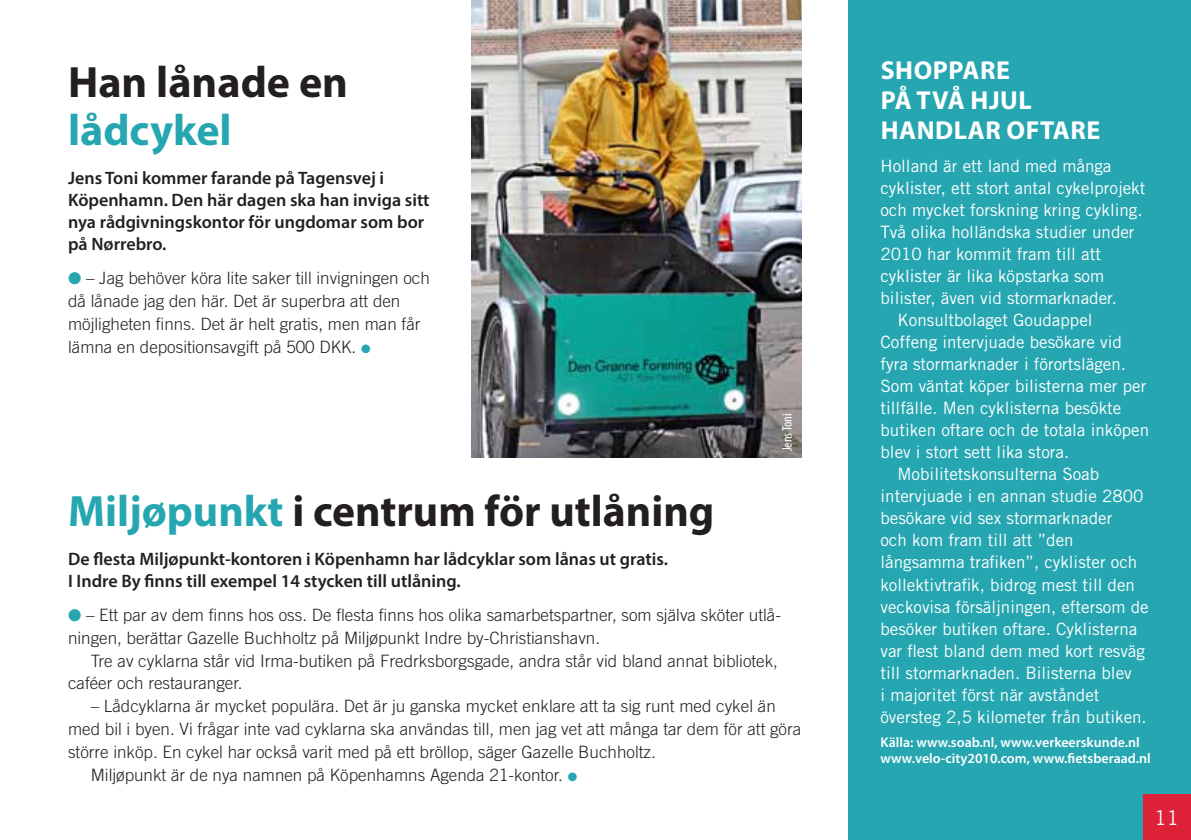
<style>
.page{position:relative;width:1191px;height:840px;background:#fff}
.page>*{position:absolute;margin:0;border:0;box-sizing:border-box;transform-origin:0 0}
.t1{font:700 44px "Myriad Pro";color:#231f20}
.t2{font:700 44px "Myriad Pro";color:#26a6b1}
.t3{font:700 26px/30px "Myriad Pro";letter-spacing:.02em;color:#fff}
.t4{font:20px "Trade Gothic";color:#fff}
.t5{font:600 18px/22px "Myriad Pro";color:#231f20}
.t6{font:17px "Trade Gothic";color:#fff}
.t7{font:300 17px/22.8px "Trade Gothic";color:#231f20}
.t8{font:600 14px/16px "Myriad Pro";color:#fff}
.t9{font:condensed 14px "Myriad Pro";color:#fff}
.s1{color:#26a6b1}
</style>
<div class="page">
<div style="left:849px;top:0;width:342px;height:839px;background:#26a6b1"></div>
<div style="left:1143px;top:794px;width:48px;height:45px;background:#dc2139"></div>
<img style="left:471px;top:0;width:331px;height:457px">
<h1 class="t1" style="left:68px;top:53px;width:281px">Han lånade en</h1>
<h1 class="t2" style="left:68px;top:101px;width:165px">lådcykel</h1>
<p class="t5" style="left:68px;top:166px;width:363px">Jens Toni kommer farande på Tagensvej i Köpenhamn. Den här dagen ska han inviga sitt nya rådgivningskontor för ungdomar som bor på Nørrebro.</p>
<p class="t7" style="left:68px;top:266px;width:363px"><span class="s1">●</span> – Jag behöver köra lite saker till invigningen och då lånade jag den här. Det är superbra att den möjligheten finns. Det är helt gratis, men man får lämna en depositionsavgift på 500 DKK. <span class="s1">●</span></p>
<p class="t9" style="left:779px;top:451px;width:39px;rotate:-90deg">Jens Toni</p>
<h1 class="t1" style="left:68px;top:482px;width:648px"><span class="s1">Miljøpunkt</span> i centrum för utlåning</h1>
<p class="t5" style="left:68px;top:547px;width:601px">De flesta Miljøpunkt-kontoren i Köpenhamn har lådcyklar som lånas ut gratis.<br>I Indre By finns till exempel 14 stycken till utlåning.</p>
<p class="t7" style="left:68px;top:603px;width:714px"><span class="s1">●</span> – Ett par av dem finns hos oss. De flesta finns hos olika samarbetspartner, som själva sköter utlå&shy;ningen, berättar Gazelle Buchholtz på Miljøpunkt Indre by-Christianshavn.</p>
<p class="t7" style="left:68px;top:648px;width:711px;text-indent:23px">Tre av cyklarna står vid Irma-butiken på Fredrksborgsgade, andra står vid bland annat bibliotek, caféer och restauranger.</p>
<p class="t7" style="left:91px;top:694px;width:686px">– Lådcyklarna är mycket populära. Det är ju ganska mycket enklare att ta sig runt med cykel än</p>
<p class="t7" style="left:68px;top:717px;width:734px">med bil i byen. Vi frågar inte vad cyklarna ska användas till, men jag vet att många tar dem för att göra</p>
<p class="t7" style="left:68px;top:739px;width:589px">större inköp. En cykel har också varit med på ett bröllop, säger Gazelle Buchholtz.</p>
<p class="t7" style="left:91px;top:762px;width:488px">Miljøpunkt är de nya namnen på Köpenhamns Agenda 21-kontor. <span class="s1">●</span></p>
<h2 class="t3" style="left:880px;top:54px;width:221px">Shoppare<br>på två hjul handlar oftare</h2>
<p class="t6" style="left:880px;top:156px;width:232px">Holland är ett land med många</p>
<p class="t6" style="left:880px;top:178px;width:266px">cyklister, ett stort antal cykelprojekt</p>
<p class="t6" style="left:880px;top:200px;width:264px">och mycket forskning kring cykling.</p>
<p class="t6" style="left:880px;top:222px;width:256px">Två olika holländska studier under</p>
<p class="t6" style="left:880px;top:244px;width:222px">2010 har kommit fram till att</p>
<p class="t6" style="left:880px;top:266px;width:225px">cyklister är lika köpstarka som</p>
<p class="t6" style="left:880px;top:288px;width:238px">bilister, även vid stormarknader.</p>
<p class="t6" style="left:897px;top:310px;width:197px">Konsultbolaget Goudappel</p>
<p class="t6" style="left:880px;top:332px;width:243px">Coffeng intervjuade besökare vid</p>
<p class="t6" style="left:880px;top:354px;width:247px">fyra stormarknader i förortslägen.</p>
<p class="t6" style="left:880px;top:376px;width:267px">Som väntat köper bilisterna mer per</p>
<p class="t6" style="left:880px;top:398px;width:242px">tillfälle. Men cyklisterna besökte</p>
<p class="t6" style="left:880px;top:420px;width:270px">butiken oftare och de totala inköpen</p>
<p class="t6" style="left:880px;top:442px;width:190px">blev i stort sett lika stora.</p>
<p class="t6" style="left:897px;top:464px;width:203px">Mobilitetskonsulterna Soab</p>
<p class="t6" style="left:880px;top:486px;width:265px">intervjuade i en annan studie 2800</p>
<p class="t6" style="left:880px;top:508px;width:233px">besökare vid sex stormarknader</p>
<p class="t6" style="left:880px;top:530px;width:195px">och kom fram till att ”den</p>
<p class="t6" style="left:880px;top:552px;width:258px">långsamma trafiken”, cyklister och</p>
<p class="t6" style="left:880px;top:574px;width:256px">kollektivtrafik, bidrog mest till den</p>
<p class="t6" style="left:880px;top:596px;width:270px">veckovisa försäljningen, eftersom de</p>
<p class="t6" style="left:880px;top:618px;width:258px">besöker butiken oftare. Cyklisterna</p>
<p class="t6" style="left:880px;top:640px;width:266px">var flest bland dem med kort resväg</p>
<p class="t6" style="left:880px;top:662px;width:253px">till stormarknaden. Bilisterna blev</p>
<p class="t6" style="left:880px;top:684px;width:221px">i majoritet först när avståndet</p>
<p class="t6" style="left:880px;top:706px;width:268px">översteg 2,5 kilometer från butiken.</p>
<p class="t8" style="left:880px;top:733px;width:272px">Källa: www.soab.nl, www.verkeerskunde.nl www.velo-city2010.com, www.fietsberaad.nl</p>
<p class="t4" style="left:1154px;top:805px;width:26px">11</p>
</div>
